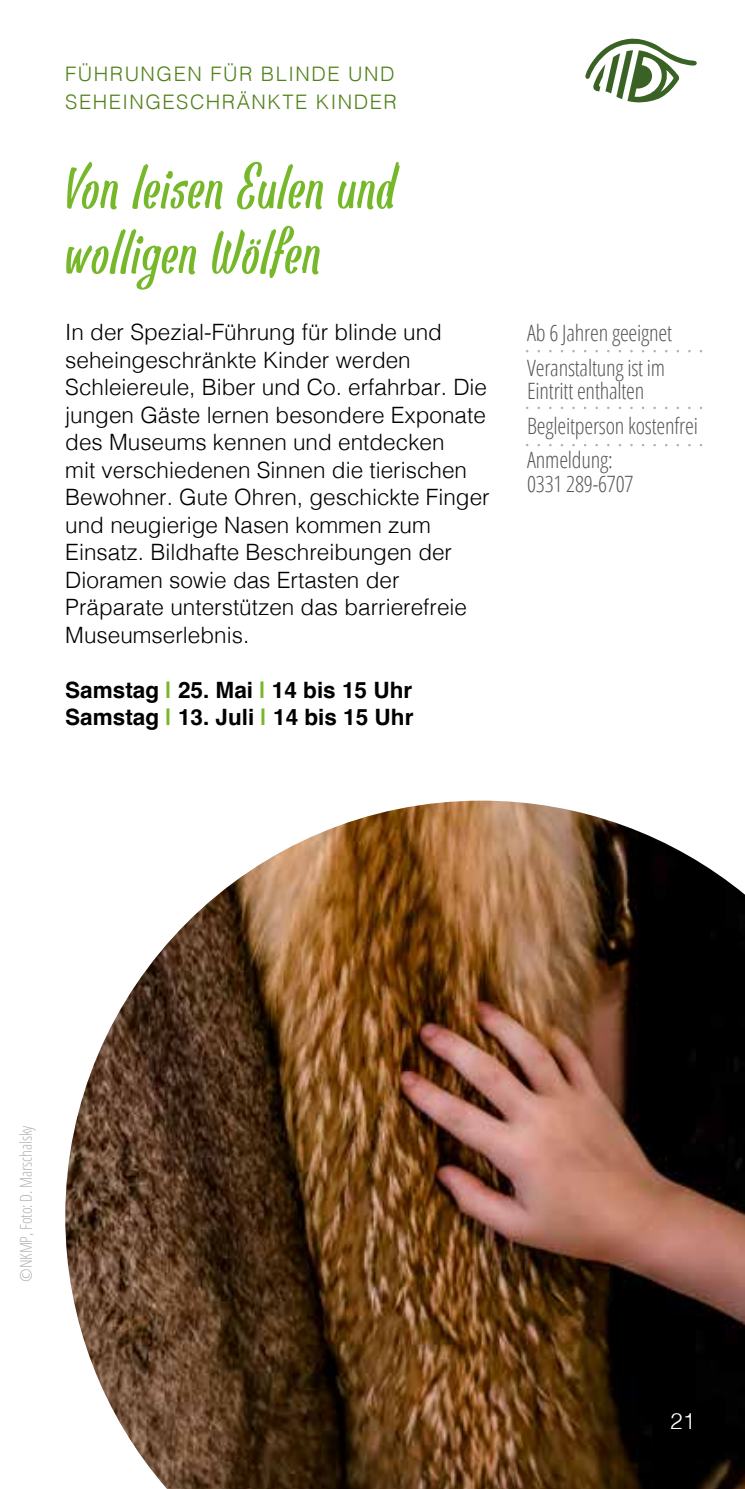
<style>
.page{position:relative;width:745px;height:1489px;background:#fff}
.page>*{position:absolute;margin:0;border:0;box-sizing:border-box;transform-origin:0 0}
.t1{font:67.5px/65px "Pan Pizza";letter-spacing:.025em;color:#76b82a}
.t2{font:300 22.5px/27.5px "Helvetica";color:#000}
.t3{font:300 condensed 22.5px/34.5px "Open Sans";letter-spacing:-.01em;color:#575756}
.t4{font:700 22.5px/27.5px "Helvetica";color:#000}
.t5{font:300 22.5px "Helvetica";color:#fff}
.t6{font:300 20px/27.5px "Helvetica";letter-spacing:.075em;color:#53821d}
.t7{font:300 condensed 16.25px "Open Sans";letter-spacing:-.01em;color:#b3b2b2}
.s1{color:#76b82a}
</style>
<div class="page">
<img style="left:65px;top:800px;width:679px;height:688px">
<svg style="left:526px;top:350px;width:174px;height:2px"></svg>
<svg style="left:526px;top:406px;width:174px;height:3px"></svg>
<svg style="left:526px;top:444px;width:174px;height:2px"></svg>
<svg style="left:585px;top:38px;width:111px;height:65px"></svg>
<p class="t6" style="left:65px;top:59px;width:333px">FÜHRUNGEN FÜR BLINDE UND<br>SEHEINGESCHRÄNKTE KINDER</p>
<h1 class="t1" style="left:65px;top:156px;width:331px">Von leisen Eulen und wolligen Wölfen</h1>
<p class="t2" style="left:65px;top:317px;width:425px">In der Spezial-Führung für blinde und seheingeschränkte Kinder werden Schleiereule, Biber und Co. erfahrbar. Die jungen Gäste lernen besondere Exponate des Museums kennen und entdecken<br>mit verschiedenen Sinnen die tierischen Bewohner. Gute Ohren, geschickte Finger und neugierige Nasen kommen zum Einsatz. Bildhafte Beschreibungen der Dioramen sowie das Ertasten der Präparate unterstützen das barrierefreie Museumserlebnis.</p>
<p class="t4" style="left:65px;top:678px;width:349px">Samstag <span class="s1">|</span> 25. Mai <span class="s1">|</span> 14 bis 15 Uhr<br>Samstag <span class="s1">|</span> 13. Juli <span class="s1">|</span> 14 bis 15 Uhr</p>
<p class="t3" style="left:527px;top:315px;width:146px">Ab 6 Jahren geeignet<br>Veranstaltung ist im</p>
<p class="t3" style="left:527px;top:373px;width:172px">Eintritt enthalten<br>Begleitperson kostenfrei<br>Anmeldung:</p>
<p class="t3" style="left:527px;top:466px;width:108px">0331 289-6707</p>
<p class="t7" style="left:15px;top:1281px;width:158px;rotate:-90deg">©NKMP, Foto: D. Marschalsky</p>
<p class="t5" style="left:669px;top:1401px;width:27px">21</p>
</div>
